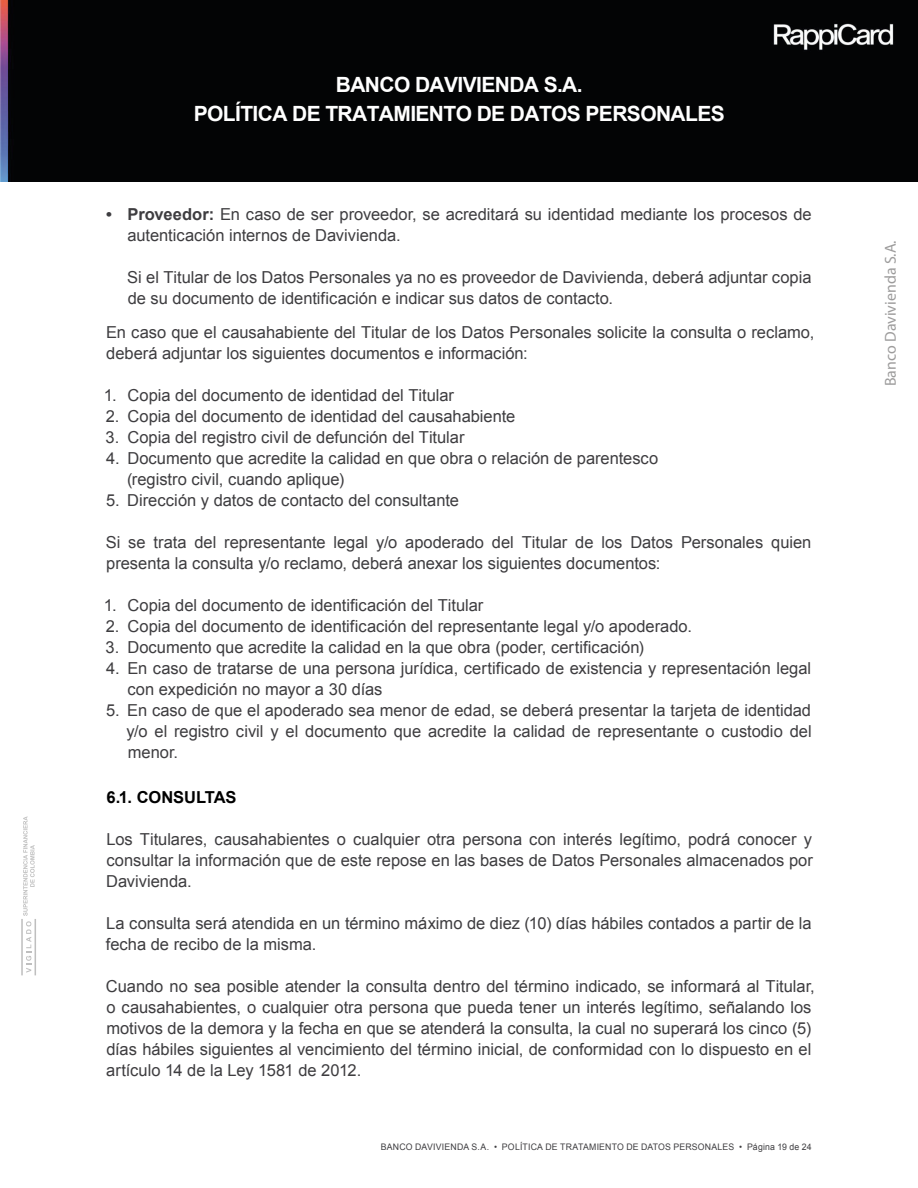
<style>
.page{position:relative;width:918px;height:1188px;background:#fff}
.page>*{position:absolute;margin:0;border:0;box-sizing:border-box;transform-origin:0 0}
.t1{font:700 21px/28.5px "Arial";letter-spacing:-.03em;color:#fff;text-align:center}
.t2{font:16.5px/21px "Arial";color:#3e3d40}
.t3{font:700 16.5px "Arial";letter-spacing:-.005em;color:#000}
.t4{font:15.9px "Myriad Pro";color:#9d9c9c}
.t5{font:9px "Arial";letter-spacing:.02em;color:#3e3d40}
.s1{font-weight:700}
</style>
<div class="page">
<svg style="left:21px;top:816px;width:15px;height:159px"></svg>
<div style="left:0;top:0;width:918px;height:181px;background:#030405"></div>
<p class="t1" style="left:194px;top:71px;width:532px">BANCO DAVIVIENDA S.A.<br>POLÍTICA DE TRATAMIENTO DE DATOS PERSONALES</p>
<p class="t2" style="left:127px;top:204px;width:686px;text-indent:-21px"><span class="s1">• Proveedor:</span> En caso de ser proveedor, se acreditará su identidad mediante los procesos de autenticación internos de Davivienda.</p>
<p class="t2" style="left:127px;top:267px;width:686px">Si el Titular de los Datos Personales ya no es proveedor de Davivienda, deberá adjuntar copia de su documento de identificación e indicar sus datos de contacto.</p>
<p class="t2" style="left:106px;top:322px;width:710px">En caso que el causahabiente del Titular de los Datos Personales solicite la consulta o reclamo, deberá adjuntar los siguientes documentos e información:</p>
<p class="t2" style="left:104px;top:385px;width:352px">1. Copia del documento de identidad del Titular</p>
<p class="t2" style="left:106px;top:406px;width:411px">2. Copia del documento de identidad del causahabiente</p>
<p class="t2" style="left:106px;top:427px;width:360px">3. Copia del registro civil de defunción del Titular</p>
<p class="t2" style="left:127px;top:448px;width:533px;text-indent:-21px">4. Documento que acredite la calidad en que obra o relación de parentesco (registro civil, cuando aplique)</p>
<p class="t2" style="left:106px;top:490px;width:355px">5. Dirección y datos de contacto del consultante</p>
<p class="t2" style="left:106px;top:532px;width:707px">Si se trata del representante legal y/o apoderado del Titular de los Datos Personales quien presenta la consulta y/o reclamo, deberá anexar los siguientes documentos:</p>
<p class="t2" style="left:104px;top:595px;width:381px">1. Copia del documento de identificación del Titular</p>
<p class="t2" style="left:106px;top:616px;width:588px">2. Copia del documento de identificación del representante legal y/o apoderado.</p>
<p class="t2" style="left:106px;top:637px;width:540px">3. Documento que acredite la calidad en la que obra (poder, certificación)</p>
<p class="t2" style="left:128px;top:658px;width:685px;text-indent:-21px">4. En caso de tratarse de una persona jurídica, certificado de existencia y representación legal con expedición no mayor a 30 días</p>
<p class="t2" style="left:126px;top:700px;width:687px;text-align:justify;text-indent:-20px">5. En caso de que el apoderado sea menor de edad, se deberá presentar la tarjeta de identidad y/o el registro civil y el documento que acredite la calidad de representante o custodio del menor.</p>
<p class="t3" style="left:106px;top:786px;width:132px">6.1. CONSULTAS</p>
<p class="t2" style="left:106px;top:829px;width:708px;text-align:justify">Los Titulares, causahabientes o cualquier otra persona con interés legítimo, podrá conocer y consultar la información que de este repose en las bases de Datos Personales almacenados por Davivienda.</p>
<p class="t2" style="left:106px;top:913px;width:707px">La consulta será atendida en un término máximo de diez (10) días hábiles contados a partir de la fecha de recibo de la misma.</p>
<p class="t2" style="left:106px;top:976px;width:710px">Cuando no sea posible atender la consulta dentro del término indicado, se informará al Titular, o causahabientes, o cualquier otra persona que pueda tener un interés legítimo, señalando los motivos de la demora y la fecha en que se atenderá la consulta, la cual no superará los cinco (5) días hábiles siguientes al vencimiento del término inicial, de conformidad con lo dispuesto en el artículo 14 de la Ley 1581 de 2012.</p>
<p class="t5" style="left:381px;top:1141px;width:432px">BANCO DAVIVIENDA S.A. • POLÍTICA DE TRATAMIENTO DE DATOS PERSONALES • Página 19 de 24</p>
<p class="t4" style="left:881px;top:386px;width:147px;rotate:-90deg">Banco Davivienda S.A.</p>
</div>
